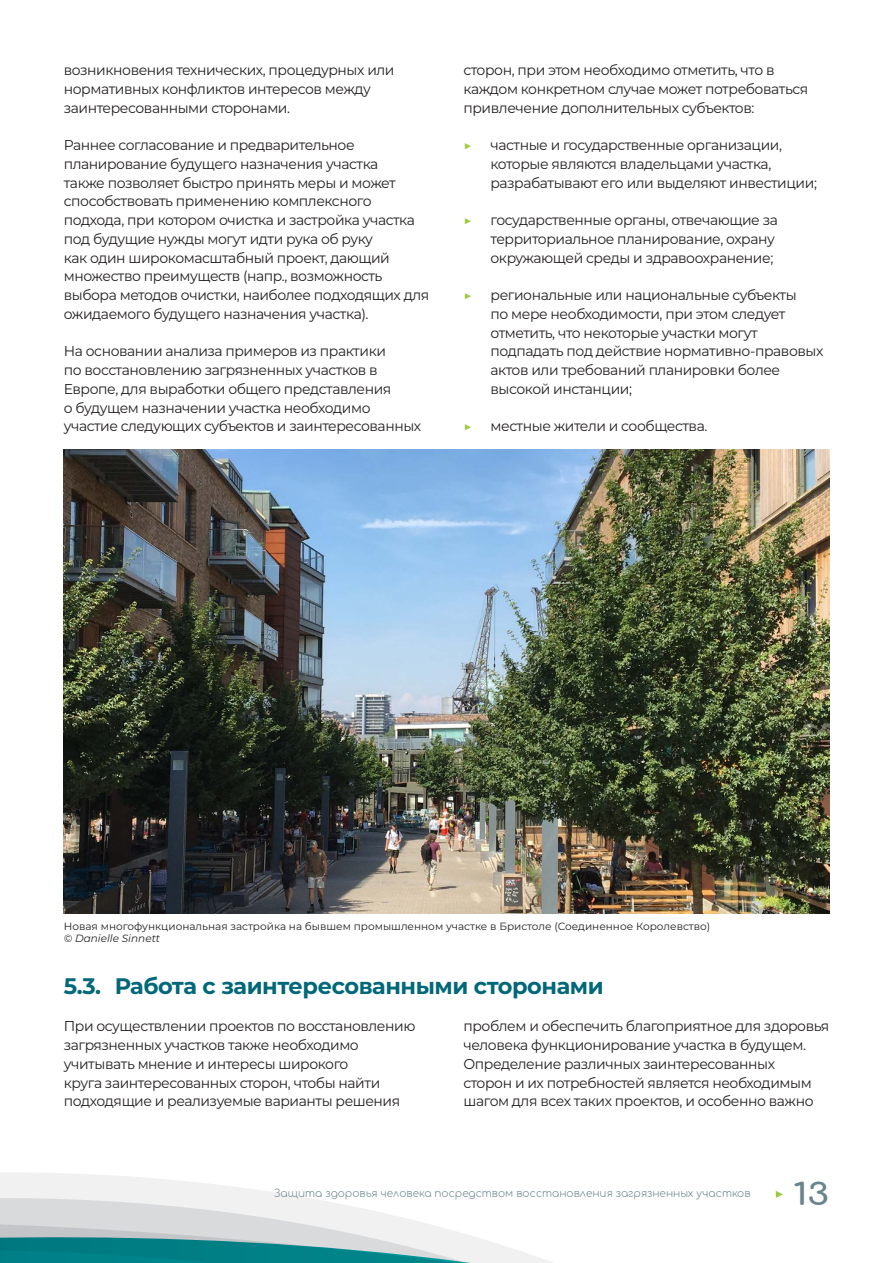
<style>
.page{position:relative;width:893px;height:1263px;background:#fff}
.page>*{position:absolute;margin:0;border:0;box-sizing:border-box;transform-origin:0 0}
.t1{font:700 30px "Comfortaa";color:#69848b;scale:1.2 1}
.t2{font:700 22.5px "Montserrat";letter-spacing:-.02em;color:#006879}
.RAW{font:14.25px/18.8px "Montserrat";letter-spacing:-.03em;color:#231f20}
.t3{font:700 14.25px "Montserrat";color:#9ccb3b}
.t4{font:10.5px/12.6px "Montserrat";color:#231f20}
.t5{font:300 10.5px "Comfortaa";color:#69848b}
.s1{font-style:italic}
</style>
<div class="page">
<svg style="left:0;top:1172px;width:553px;height:91px"></svg>
<svg style="left:776px;top:1191px;width:7px;height:7px"></svg>
<img style="left:64px;top:449px;width:765px;height:464px">
<p class="RAW" style="left:64px;top:60px;width:332px">возникновения технических, процедурных или нормативных конфликтов интересов между заинтересованными сторонами.</p>
<p class="RAW" style="left:64px;top:135px;width:367px">Раннее согласование и предварительное планирование будущего назначения участка<br>также позволяет быстро принять меры и может способствовать применению комплексного подхода, при котором очистка и застройка участка под будущие нужды могут идти рука об руку<br>как один широкомасштабный проект, дающий множество преимуществ (напр., возможность выбора методов очистки, наиболее подходящих для ожидаемого будущего назначения участка).</p>
<p class="RAW" style="left:64px;top:341px;width:359px">На основании анализа примеров из практики<br>по восстановлению загрязненных участков в Европе, для выработки общего представления<br>о будущем назначении участка необходимо участие следующих субъектов и заинтересованных</p>
<p class="RAW" style="left:463px;top:60px;width:346px">сторон, при этом необходимо отметить, что в каждом конкретном случае может потребоваться привлечение дополнительных субъектов:</p>
<p class="t3" style="left:463px;top:135px;width:10px">▶</p>
<p class="RAW" style="left:490px;top:135px;width:328px">частные и государственные организации, которые являются владельцами участка, разрабатывают его или выделяют инвестиции;</p>
<p class="t3" style="left:463px;top:210px;width:10px">▶</p>
<p class="RAW" style="left:490px;top:210px;width:289px">государственные органы, отвечающие за территориальное планирование, охрану окружающей среды и здравоохранение;</p>
<p class="t3" style="left:463px;top:285px;width:10px">▶</p>
<p class="RAW" style="left:490px;top:285px;width:334px">региональные или национальные субъекты<br>по мере необходимости, при этом следует отметить, что некоторые участки могут подпадать под действие нормативно-правовых актов или требований планировки более высокой инстанции;</p>
<p class="t3" style="left:463px;top:416px;width:10px">▶</p>
<p class="RAW" style="left:490px;top:416px;width:218px">местные жители и сообщества.</p>
<p class="t4" style="left:64px;top:919px;width:648px">Новая многофункциональная застройка на бывшем промышленном участке в Бристоле (Соединенное Королевство) <span class="s1">© Danielle Sinnett</span></p>
<p class="t2" style="left:64px;top:970px;width:541px">5.3. Работа с заинтересованными сторонами</p>
<p class="RAW" style="left:64px;top:1016px;width:353px">При осуществлении проектов по восстановлению загрязненных участков также необходимо учитывать мнение и интересы широкого<br>круга заинтересованных сторон, чтобы найти подходящие и реализуемые варианты решения</p>
<p class="RAW" style="left:463px;top:1016px;width:367px">проблем и обеспечить благоприятное для здоровья человека функционирование участка в будущем.<br>Определение различных заинтересованных<br>сторон и их потребностей является необходимым шагом для всех таких проектов, и особенно важно</p>
<p class="t5" style="left:274px;top:1184px;width:478px">Защита здоровья человека посредством восстановления загрязненных участков</p>
<h1 class="t1" style="left:793px;top:1167px;width:31px">13</h1>
</div>
